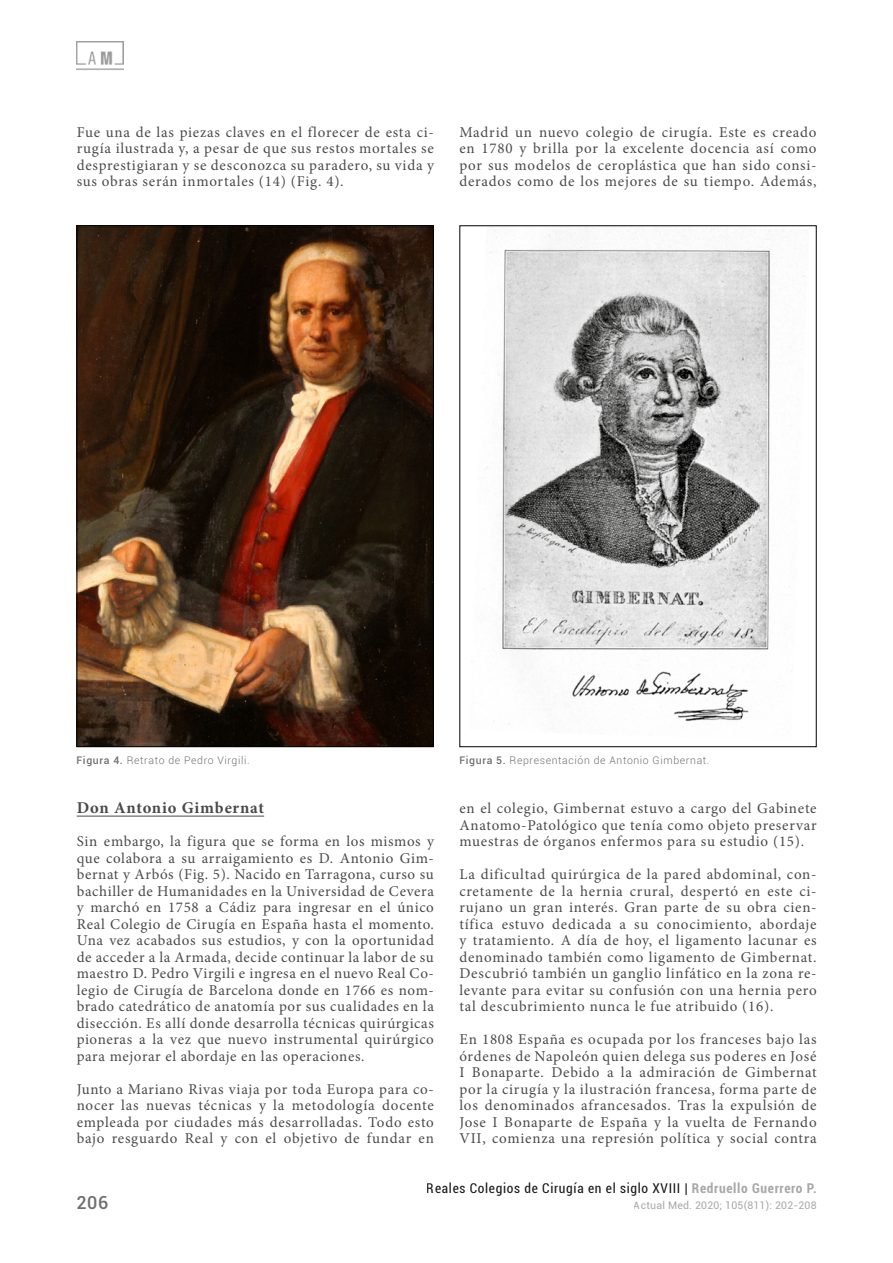
<style>
.page{position:relative;width:893px;height:1263px;background:#fff}
.page>*{position:absolute;margin:0;border:0;box-sizing:border-box;transform-origin:0 0}
.t1{font:500 18px "Roboto";color:#706f6f}
.Apartados{font:700 16.5px "Minion Pro";letter-spacing:.045em;color:#4a4a49}
.AM{font:15px/16.5px "Minion Pro";letter-spacing:.05em;color:#4a4a49;text-align:justify}
.t2{font:condensed 13.5px "Roboto";letter-spacing:.05em;color:#000}
.Abstract{font:300 10.5px "Roboto";letter-spacing:.06em;color:#706f6f}
.t3{font:10.5px "Roboto";letter-spacing:.02em;color:#9d9d9c}
.s1{font-weight:500}
.s2{font-weight:700;color:#9d9d9c}
</style>
<div class="page">
<img style="left:77px;top:41px;width:46px;height:29px">
<hr style="left:77px;top:816px;width:187px;height:1px;background:#4a4a49">
<img style="left:79px;top:227px;width:353px;height:518px">
<img style="left:484px;top:228px;width:321px;height:497px">
<p class="AM" style="left:77px;top:124px;width:359px">Fue una de las piezas claves en el florecer de esta ci&shy;rugía ilustrada y, a pesar de que sus restos mortales se desprestigiaran y se desconozca su paradero, su vida y sus obras serán inmortales (14) (Fig. 4).</p>
<p class="AM" style="left:459px;top:124px;width:359px">Madrid un nuevo colegio de cirugía. Este es creado en 1780 y brilla por la excelente docencia así como por sus modelos de ceroplástica que han sido consi&shy;derados como de los mejores de su tiempo. Además,</p>
<p class="Abstract" style="left:77px;top:752px;width:175px"><span class="s1">Figura 4.</span> Retrato de Pedro Virgili.</p>
<p class="Abstract" style="left:459px;top:752px;width:251px"><span class="s1">Figura 5.</span> Representación de Antonio Gimbernat.</p>
<p class="Apartados" style="left:77px;top:796px;width:189px">Don Antonio Gimbernat</p>
<p class="AM" style="left:77px;top:833px;width:359px">Sin embargo, la figura que se forma en los mismos y que colabora a su arraigamiento es D. Antonio Gim&shy;bernat y Arbós (Fig. 5). Nacido en Tarragona, curso su bachiller de Humanidades en la Universidad de Cevera y marchó en 1758 a Cádiz para ingresar en el único Real Colegio de Cirugía en España hasta el momento.<br>Una vez acabados sus estudios, y con la oportunidad de acceder a la Armada, decide continuar la labor de su maestro D. Pedro Virgili e ingresa en el nuevo Real Co&shy;legio de Cirugía de Barcelona donde en 1766 es nom&shy;brado catedrático de anatomía por sus cualidades en la disección. Es allí donde desarrolla técnicas quirúrgicas pioneras a la vez que nuevo instrumental quirúrgico para mejorar el abordaje en las operaciones.</p>
<p class="AM" style="left:77px;top:1081px;width:359px">Junto a Mariano Rivas viaja por toda Europa para co&shy;nocer las nuevas técnicas y la metodología docente empleada por ciudades más desarrolladas. Todo esto bajo resguardo Real y con el objetivo de fundar en</p>
<p class="AM" style="left:459px;top:800px;width:359px">en el colegio, Gimbernat estuvo a cargo del Gabinete Anatomo-Patológico que tenía como objeto preservar muestras de órganos enfermos para su estudio (15).</p>
<p class="AM" style="left:459px;top:866px;width:359px">La dificultad quirúrgica de la pared abdominal, con&shy;cretamente de la hernia crural, despertó en este ci&shy;rujano un gran interés. Gran parte de su obra cien&shy;tífica estuvo dedicada a su conocimiento, abordaje y tratamiento. A día de hoy, el ligamento lacunar es denominado también como ligamento de Gimbernat.<br>Descubrió también un ganglio linfático en la zona re&shy;levante para evitar su confusión con una hernia pero tal descubrimiento nunca le fue atribuido (16).</p>
<p class="AM" style="left:459px;top:1031px;width:359px">En 1808 España es ocupada por los franceses bajo las órdenes de Napoleón quien delega sus poderes en José I Bonaparte. Debido a la admiración de Gimbernat por la cirugía y la ilustración francesa, forma parte de los denominados afrancesados. Tras la expulsión de Jose I Bonaparte de España y la vuelta de Fernando VII, comienza una represión política y social contra</p>
<p class="t2" style="left:427px;top:1178px;width:391px">Reales Colegios de Cirugía en el siglo XVIII | <span class="s2">Redruello Guerrero P.</span></p>
<p class="t1" style="left:77px;top:1190px;width:33px">206</p>
<p class="t3" style="left:634px;top:1198px;width:184px">Actual Med. 2020; 105(811): 202-208</p>
</div>
